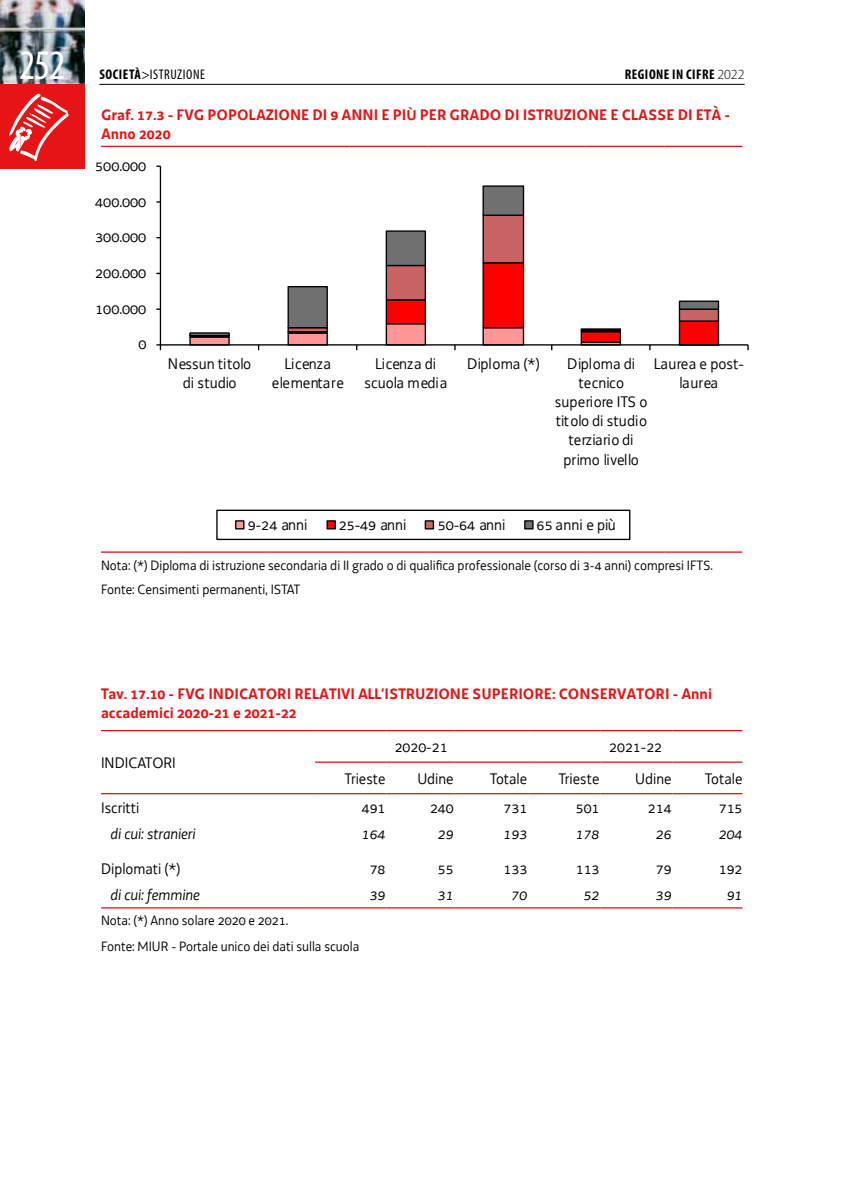
<style>
.page{position:relative;width:844px;height:1191px;background:#fff}
.page>*{position:absolute;margin:0;border:0;box-sizing:border-box;transform-origin:0 0}
.t1{font:condensed 42px "Myriad Pro";color:#fff}
.t2{font:15.92px/19.1px "Decima WE";color:#000;text-align:center}
.t3{font:700 15.75px/18.9px "Decima WE";color:#e61414}
.t4{font:15.75px "Decima WE";color:#000}
.t5{font:italic 15.75px "Decima WE";color:#000}
.t6{font:14px/24.5px "Decima WE";color:#000}
.t7{font:condensed 14px "Myriad Pro";letter-spacing:.04em;color:#000}
.t8{font:700 condensed 14px "Myriad Pro";letter-spacing:.035em;color:#000}
.s1{font-weight:700}
.s2{font-weight:300;font-stretch:normal}
.s3{font-family:"Calibri"}
</style>
<div class="page">
<img style="left:0;top:0;width:84px;height:84px">
<div style="left:0;top:84px;width:84px;height:85px;background:#e61414"></div>
<hr style="left:99px;top:84px;width:645px;height:1px;background:#000">
<svg style="left:9px;top:94px;width:60px;height:67px"></svg>
<hr style="left:101px;top:146px;width:78px;height:1px;background:#e61414">
<hr style="left:179px;top:146px;width:92px;height:1px;background:#e61414">
<hr style="left:271px;top:146px;width:78px;height:1px;background:#e61414">
<hr style="left:349px;top:146px;width:79px;height:1px;background:#e61414">
<hr style="left:428px;top:146px;width:79px;height:1px;background:#e61414">
<hr style="left:507px;top:146px;width:78px;height:1px;background:#e61414">
<hr style="left:585px;top:146px;width:79px;height:1px;background:#e61414">
<hr style="left:664px;top:146px;width:78px;height:1px;background:#e61414">
<hr style="left:101px;top:551px;width:78px;height:2px;background:#e61414">
<hr style="left:179px;top:551px;width:92px;height:2px;background:#e61414">
<hr style="left:271px;top:551px;width:78px;height:2px;background:#e61414">
<hr style="left:349px;top:551px;width:79px;height:2px;background:#e61414">
<hr style="left:428px;top:551px;width:79px;height:2px;background:#e61414">
<hr style="left:507px;top:551px;width:78px;height:2px;background:#e61414">
<hr style="left:585px;top:551px;width:79px;height:2px;background:#e61414">
<hr style="left:664px;top:551px;width:78px;height:2px;background:#e61414">
<hr style="left:101px;top:730px;width:213px;height:1px;background:#e61414">
<hr style="left:314px;top:730px;width:72px;height:1px;background:#e61414">
<hr style="left:386px;top:730px;width:68px;height:1px;background:#e61414">
<hr style="left:454px;top:730px;width:74px;height:1px;background:#e61414">
<hr style="left:528px;top:730px;width:72px;height:1px;background:#e61414">
<hr style="left:600px;top:730px;width:72px;height:1px;background:#e61414">
<hr style="left:672px;top:730px;width:70px;height:1px;background:#e61414">
<hr style="left:315px;top:761px;width:71px;height:2px;background:#e61414">
<hr style="left:386px;top:761px;width:68px;height:2px;background:#e61414">
<hr style="left:454px;top:761px;width:74px;height:2px;background:#e61414">
<hr style="left:528px;top:761px;width:72px;height:2px;background:#e61414">
<hr style="left:600px;top:761px;width:72px;height:2px;background:#e61414">
<hr style="left:672px;top:761px;width:70px;height:2px;background:#e61414">
<hr style="left:101px;top:793px;width:213px;height:1px;background:#e61414">
<hr style="left:314px;top:793px;width:72px;height:1px;background:#e61414">
<hr style="left:386px;top:793px;width:68px;height:1px;background:#e61414">
<hr style="left:454px;top:793px;width:74px;height:1px;background:#e61414">
<hr style="left:528px;top:793px;width:72px;height:1px;background:#e61414">
<hr style="left:600px;top:793px;width:72px;height:1px;background:#e61414">
<hr style="left:672px;top:793px;width:70px;height:1px;background:#e61414">
<hr style="left:101px;top:907px;width:213px;height:1px;background:#e61414">
<hr style="left:314px;top:907px;width:72px;height:1px;background:#e61414">
<hr style="left:386px;top:907px;width:68px;height:1px;background:#e61414">
<hr style="left:454px;top:907px;width:74px;height:1px;background:#e61414">
<hr style="left:528px;top:907px;width:72px;height:1px;background:#e61414">
<hr style="left:600px;top:907px;width:72px;height:1px;background:#e61414">
<hr style="left:672px;top:907px;width:70px;height:1px;background:#e61414">
<svg style="left:287px;top:185px;width:432px;height:137px"></svg>
<hr style="left:160px;top:166px;width:1px;height:179px;background:#000">
<hr style="left:160px;top:344px;width:587px;height:1px;background:#000">
<svg style="left:156px;top:344px;width:5px;height:6px"></svg>
<svg style="left:189px;top:322px;width:530px;height:28px"></svg>
<div style="left:216px;top:509px;width:414px;height:31px;border:1px solid #000"></div>
<div style="left:235px;top:520px;width:9px;height:9px;background:#ff9696;border:1px solid #000"></div>
<div style="left:326px;top:520px;width:10px;height:9px;background:#f00;border:1px solid #000"></div>
<div style="left:424px;top:520px;width:10px;height:9px;background:#c86464;border:1px solid #000"></div>
<div style="left:524px;top:520px;width:9px;height:9px;background:#707070;border:1px solid #000"></div>
<h1 class="t1" style="left:19px;top:40px;width:47px">252</h1>
<p class="t7" style="left:99px;top:66px;width:107px"><span class="s1">SOCIETÀ</span>&gt;ISTRUZIONE</p>
<p class="t8" style="left:624px;top:66px;width:121px">REGIONE IN CIFRE <span class="s2">2022</span></p>
<p class="t3" style="left:101px;top:105px;width:630px">Graf. 17.3 - FVG POPOLAZIONE DI 9 ANNI E PI<span class="s3">Ù</span> PER GRADO DI ISTRUZIONE E CLASSE DI ETÀ -<br>Anno 2020</p>
<p class="t2" style="left:95px;top:157px;width:53px">500.000</p>
<p class="t2" style="left:95px;top:192px;width:53px">400.000</p>
<p class="t2" style="left:95px;top:228px;width:53px">300.000</p>
<p class="t2" style="left:95px;top:263px;width:53px">200.000</p>
<p class="t2" style="left:95px;top:299px;width:53px">100.000</p>
<p class="t2" style="left:138px;top:335px;width:10px">0</p>
<p class="t2" style="left:168px;top:354px;width:85px">Nessun titolo di studio</p>
<p class="t2" style="left:272px;top:354px;width:74px">Licenza elementare</p>
<p class="t2" style="left:364px;top:354px;width:84px">Licenza di scuola media</p>
<p class="t2" style="left:467px;top:354px;width:74px">Diploma (*)</p>
<p class="t2" style="left:554px;top:354px;width:94px">Diploma di tecnico superiore ITS o titolo di studio terziario di primo livello</p>
<p class="t2" style="left:653px;top:354px;width:92px">Laurea e post&shy;laurea</p>
<p class="t2" style="left:248px;top:515px;width:61px">9-24 anni</p>
<p class="t2" style="left:338px;top:515px;width:69px">25-49 anni</p>
<p class="t2" style="left:437px;top:515px;width:69px">50-64 anni</p>
<p class="t2" style="left:536px;top:515px;width:81px">65 anni e più</p>
<p class="t6" style="left:101px;top:553px;width:613px">Nota: (*) Diploma di istruzione secondaria di II grado o di qualifica professionale (corso di 3-4 anni) compresi IFTS.<br>Fonte: Censimenti permanenti, ISTAT</p>
<p class="t3" style="left:101px;top:684px;width:612px">Tav. 17.10 - FVG INDICATORI RELATIVI ALL’ISTRUZIONE SUPERIORE: CONSERVATORI - Anni accademici 2020-21 e 2021-22</p>
<p class="t4" style="left:101px;top:753px;width:76px">INDICATORI</p>
<p class="t4" style="left:394px;top:738px;width:54px">2020-21</p>
<p class="t4" style="left:609px;top:738px;width:54px">2021-22</p>
<p class="t4" style="left:344px;top:769px;width:42px">Trieste</p>
<p class="t4" style="left:417px;top:769px;width:38px">Udine</p>
<p class="t4" style="left:490px;top:769px;width:39px">Totale</p>
<p class="t4" style="left:558px;top:769px;width:42px">Trieste</p>
<p class="t4" style="left:635px;top:769px;width:38px">Udine</p>
<p class="t4" style="left:705px;top:769px;width:39px">Totale</p>
<p class="t4" style="left:101px;top:798px;width:40px">Iscritti</p>
<p class="t4" style="left:362px;top:798px;width:25px">491</p>
<p class="t4" style="left:430px;top:798px;width:25px">240</p>
<p class="t4" style="left:503px;top:798px;width:25px">731</p>
<p class="t4" style="left:575px;top:798px;width:25px">501</p>
<p class="t4" style="left:647px;top:798px;width:25px">214</p>
<p class="t4" style="left:718px;top:798px;width:25px">715</p>
<p class="t5" style="left:110px;top:823px;width:87px">di cui: stranieri</p>
<p class="t5" style="left:362px;top:824px;width:25px">164</p>
<p class="t5" style="left:438px;top:823px;width:17px">29</p>
<p class="t5" style="left:503px;top:823px;width:25px">193</p>
<p class="t5" style="left:575px;top:824px;width:25px">178</p>
<p class="t5" style="left:655px;top:824px;width:17px">26</p>
<p class="t5" style="left:718px;top:824px;width:25px">204</p>
<p class="t4" style="left:101px;top:860px;width:81px">Diplomati (*)</p>
<p class="t4" style="left:369px;top:860px;width:17px">78</p>
<p class="t4" style="left:438px;top:860px;width:17px">55</p>
<p class="t4" style="left:503px;top:860px;width:25px">133</p>
<p class="t4" style="left:575px;top:860px;width:25px">113</p>
<p class="t4" style="left:655px;top:860px;width:17px">79</p>
<p class="t4" style="left:718px;top:860px;width:25px">192</p>
<p class="t5" style="left:110px;top:885px;width:91px">di cui: femmine</p>
<p class="t5" style="left:369px;top:885px;width:17px">39</p>
<p class="t5" style="left:438px;top:885px;width:17px">31</p>
<p class="t5" style="left:511px;top:885px;width:17px">70</p>
<p class="t5" style="left:583px;top:885px;width:17px">52</p>
<p class="t5" style="left:655px;top:885px;width:17px">39</p>
<p class="t5" style="left:726px;top:885px;width:17px">91</p>
<p class="t6" style="left:101px;top:908px;width:260px;line-height:25.4px">Nota: (*) Anno solare 2020 e 2021.<br>Fonte: MIUR - Portale unico dei dati sulla scuola</p>
</div>
